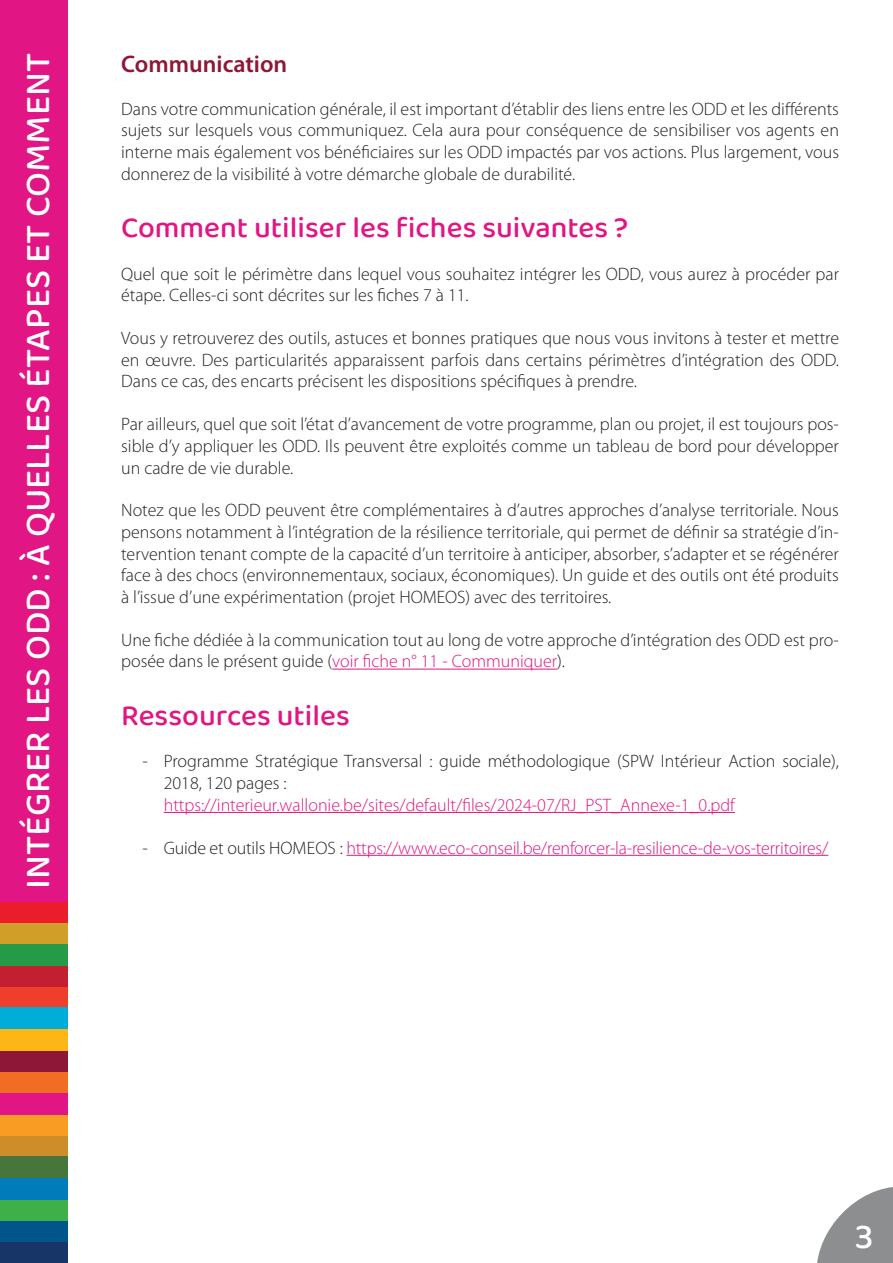
<style>
.page{position:relative;width:893px;height:1263px;background:#fff}
.page>*{position:absolute;margin:0;border:0;box-sizing:border-box;transform-origin:0 0}
.t1{font:36px "Baloo 2";color:#fff}
.t2{font:30px "Baloo 2";color:#e11584}
.t3{font:600 24px "Myriad Pro";color:#8e1737}
.t4{font:300 18px/21.6px "Myriad Pro";color:#231f20;text-align:justify}
.t5{font:300 18px "Myriad Pro";letter-spacing:-.005em;color:#e11584}
.s1{color:#e11584}
.s2{color:#231f20}
</style>
<div class="page">
<div style="left:0;top:1135px;width:68px;height:22px;background:#cf8d29"></div>
<div style="left:0;top:1242px;width:68px;height:21px;background:#183567"></div>
<div style="left:0;top:1220px;width:68px;height:22px;background:#01558a"></div>
<div style="left:0;top:1199px;width:68px;height:21px;background:#3eaf49"></div>
<div style="left:0;top:1178px;width:68px;height:21px;background:#007cbb"></div>
<div style="left:0;top:1157px;width:68px;height:21px;background:#46763b"></div>
<div style="left:0;top:1114px;width:68px;height:21px;background:#f89c24"></div>
<div style="left:0;top:986px;width:68px;height:22px;background:#ef3e2a"></div>
<div style="left:0;top:1093px;width:68px;height:21px;background:#e11584"></div>
<div style="left:0;top:1071px;width:68px;height:22px;background:#f36c24"></div>
<div style="left:0;top:1050px;width:68px;height:21px;background:#8e1737"></div>
<div style="left:0;top:1029px;width:68px;height:21px;background:#fcb615"></div>
<div style="left:0;top:1008px;width:68px;height:21px;background:#00add9"></div>
<div style="left:0;top:965px;width:68px;height:21px;background:#c21f32"></div>
<div style="left:0;top:944px;width:68px;height:21px;background:#269b47"></div>
<div style="left:0;top:923px;width:68px;height:21px;background:#d19f28"></div>
<div style="left:0;top:901px;width:68px;height:22px;background:#eb1c2c"></div>
<svg style="left:817px;top:1187px;width:76px;height:76px"></svg>
<div style="left:0;top:0;width:68px;height:901px;background:#e11584"></div>
<hr style="left:332px;top:669px;width:225px;height:1px;background:#e11584">
<hr style="left:164px;top:812px;width:571px;height:1px;background:#e11584">
<hr style="left:346px;top:855px;width:482px;height:1px;background:#e11584">
<h1 class="t1" style="left:13px;top:889px;width:837px;rotate:-90deg">INTÉGRER LES ODD : À QUELLES ÉTAPES ET COMMENT</h1>
<h3 class="t3" style="left:121px;top:49px;width:168px">Communication</h3>
<p class="t4" style="left:121px;top:98px;width:719px">Dans votre communication générale, il est important d’établir des liens entre les ODD et les différents sujets sur lesquels vous communiquez. Cela aura pour conséquence de sensibiliser vos agents en interne mais également vos bénéficiaires sur les ODD impactés par vos actions. Plus largement, vous donnerez de la visibilité à votre démarche globale de durabilité.</p>
<h2 class="t2" style="left:121px;top:206px;width:508px">Comment utiliser les fiches suivantes ?</h2>
<p class="t4" style="left:121px;top:263px;width:719px">Quel que soit le périmètre dans lequel vous souhaitez intégrer les ODD, vous aurez à procéder par étape. Celles-ci sont décrites sur les fiches 7 à 11.</p>
<p class="t4" style="left:121px;top:327px;width:719px">Vous y retrouverez des outils, astuces et bonnes pratiques que nous vous invitons à tester et mettre en œuvre. Des particularités apparaissent parfois dans certains périmètres d’intégration des ODD.<br>Dans ce cas, des encarts précisent les dispositions spécifiques à prendre.</p>
<p class="t4" style="left:121px;top:413px;width:719px">Par ailleurs, quel que soit l’état d’avancement de votre programme, plan ou projet, il est toujours pos&shy;sible d’y appliquer les ODD. Ils peuvent être exploités comme un tableau de bord pour développer un cadre de vie durable.</p>
<p class="t4" style="left:121px;top:499px;width:719px">Notez que les ODD peuvent être complémentaires à d’autres approches d’analyse territoriale. Nous pensons notamment à l’intégration de la résilience territoriale, qui permet de définir sa stratégie d’in&shy;tervention tenant compte de la capacité d’un territoire à anticiper, absorber, s’adapter et se régénérer face à des chocs (environnementaux, sociaux, économiques). Un guide et des outils ont été produits à l’issue d’une expérimentation (projet HOMEOS) avec des territoires.</p>
<p class="t4" style="left:121px;top:629px;width:719px">Une fiche dédiée à la communication tout au long de votre approche d’intégration des ODD est pro&shy;posée dans le présent guide (<span class="s1">voir fiche n° 11 - Communiquer</span>).</p>
<h2 class="t2" style="left:121px;top:694px;width:230px">Ressources utiles</h2>
<p class="t4" style="left:164px;top:750px;width:677px;text-indent:-21px">- Programme Stratégique Transversal : guide méthodologique (SPW Intérieur Action sociale),<br>2018, 120 pages :</p>
<p class="t5" style="left:164px;top:794px;width:573px">https://interieur.wallonie.be/sites/default/files/2024-07/RJ_PST_Annexe-1_0.pdf</p>
<p class="t5" style="left:142px;top:837px;width:687px"><span class="s2">- Guide et outils HOMEOS :</span> https://www.eco-conseil.be/renforcer-la-resilience-de-vos-territoires/</p>
<h1 class="t1" style="left:855px;top:1212px;width:20px">3</h1>
</div>
